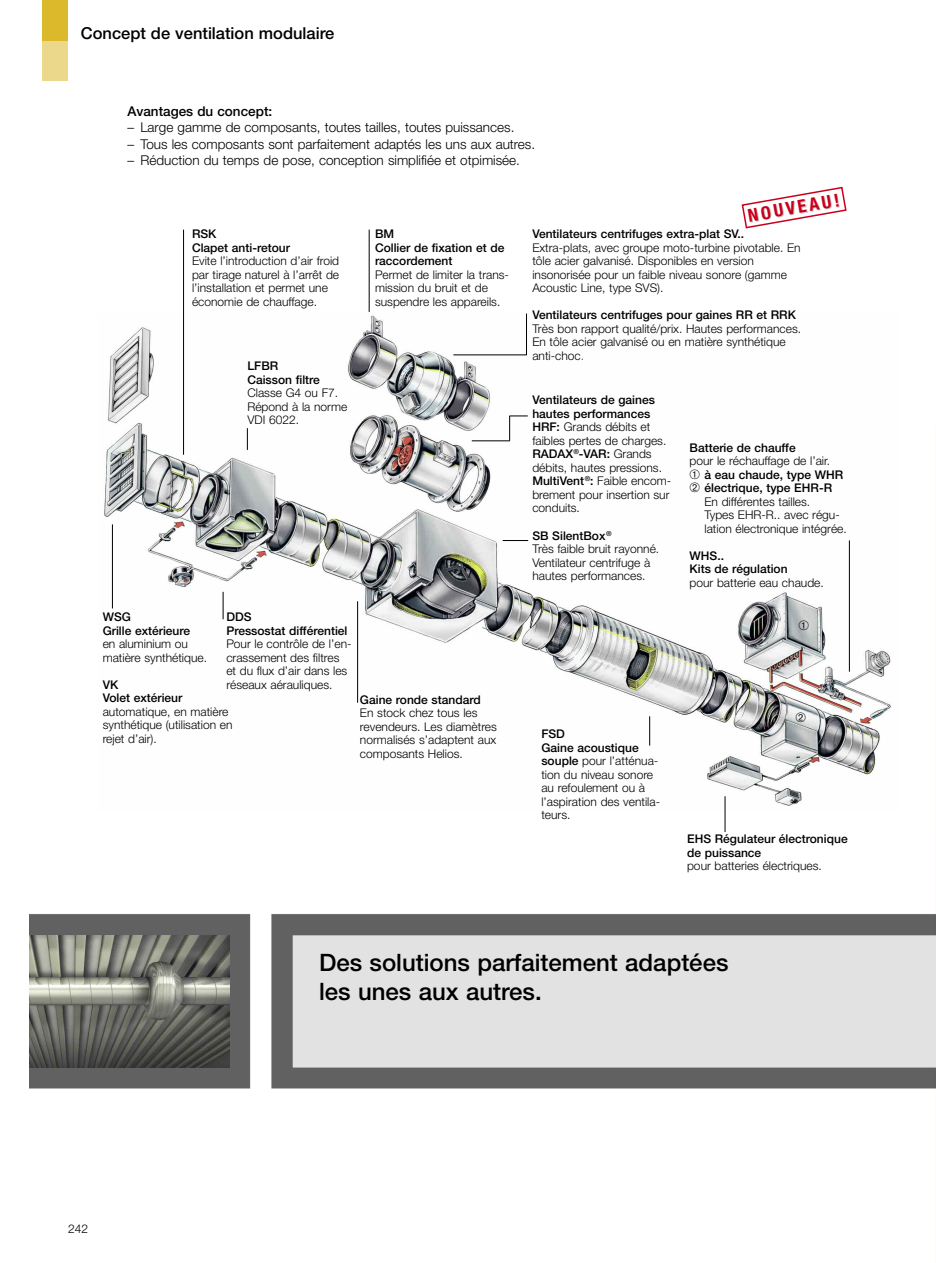
<style>
.page{position:relative;width:936px;height:1263px;background:#fff}
.page>*{position:absolute;margin:0;border:0;box-sizing:border-box;transform-origin:0 0}
.t1{font:500 24px/28.8px "Helvetica Neue";color:#000}
.t2{font:700 condensed 18px "Helvetica Neue";color:#ca001b}
.t3{font:500 16.5px "Helvetica Neue";color:#000}
.t4{font:300 13.5px "Helvetica Neue";color:#000}
.t5{font:500 13.5px "Helvetica Neue";color:#000}
.t6{font:300 12px/13.5px "Helvetica Neue";color:#000}
.t7{font:500 12px/13.5px "Helvetica Neue";color:#000}
.s1{color:#c7008d}
.s2{font-weight:500}
</style>
<div class="page">
<div style="left:43px;top:0;width:25px;height:81px;background:#ebd88a"></div>
<div style="left:43px;top:0;width:25px;height:40px;background:#dbb92a"></div>
<img style="left:30px;top:914px;width:905px;height:175px">
<img style="left:104px;top:313px;width:787px;height:497px">
<hr style="left:112px;top:524px;width:1px;height:84px;background:#000">
<hr style="left:183px;top:230px;width:1px;height:225px;background:#000">
<svg style="left:247px;top:428px;width:1px;height:22px"></svg>
<svg style="left:223px;top:592px;width:1px;height:27px"></svg>
<hr style="left:357px;top:601px;width:1px;height:102px;background:#000">
<hr style="left:649px;top:716px;width:1px;height:30px;background:#000">
<hr style="left:724px;top:796px;width:1px;height:36px;background:#000">
<svg style="left:502px;top:540px;width:26px;height:1px"></svg>
<hr style="left:453px;top:355px;width:73px;height:1px;background:#000">
<hr style="left:526px;top:314px;width:1px;height:41px;background:#000">
<hr style="left:369px;top:230px;width:1px;height:82px;background:#000">
<svg style="left:509px;top:416px;width:18px;height:25px"></svg>
<hr style="left:472px;top:441px;width:38px;height:1px;background:#000">
<hr style="left:849px;top:540px;width:1px;height:132px;background:#000">
<img style="left:30px;top:935px;width:200px;height:132px">
<svg style="left:741px;top:186px;width:106px;height:43px"></svg>
<svg style="left:799px;top:620px;width:9px;height:10px"></svg>
<svg style="left:796px;top:713px;width:9px;height:9px"></svg>
<h3 class="t3" style="left:81px;top:24px;width:255px">Concept de ventilation modulaire</h3>
<p class="t5" style="left:128px;top:103px;width:146px">Avantages du concept:</p>
<p class="t4" style="left:128px;top:120px;width:388px">– Large gamme de composants, toutes tailles, toutes puissances.</p>
<p class="t4" style="left:128px;top:136px;width:409px">– Tous les composants sont parfaitement adaptés les uns aux autres.</p>
<p class="t4" style="left:128px;top:153px;width:394px">– Réduction du temps de pose, conception simplifiée et otpimisée.</p>
<h2 class="t2" style="left:746px;top:205px;width:94px;rotate:-10deg">NOUVEAU!</h2>
<p class="t7" style="left:192px;top:227px;width:99px">RSK<br>Clapet anti-retour</p>
<p class="t6" style="left:192px;top:254px;width:149px">Evite l’introduction d’air froid par tirage naturel à l’arrêt de l’installation et permet une économie de chauffage.</p>
<p class="t7" style="left:247px;top:359px;width:74px">LFBR<br>Caisson filtre</p>
<p class="t6" style="left:247px;top:386px;width:101px">Classe G4 ou F7.<br>Répond à la norme<br>VDI 6022.</p>
<p class="t7" style="left:375px;top:227px;width:131px">BM<br>Collier de fixation et de raccordement</p>
<p class="t6" style="left:375px;top:268px;width:135px">Permet de limiter la trans&shy;mission du bruit et de suspendre les appareils.</p>
<p class="t7" style="left:226px;top:610px;width:123px">DDS<br>Pressostat différentiel</p>
<p class="t6" style="left:226px;top:637px;width:127px">Pour le contrôle de l’en&shy;crassement des filtres et du flux d’air dans les réseaux aérauliques.</p>
<p class="t7" style="left:103px;top:610px;width:89px">WSG<br>Grille extérieure</p>
<p class="t6" style="left:103px;top:637px;width:106px">en aluminium ou matière synthétique.</p>
<p class="t7" style="left:103px;top:678px;width:81px">VK<br>Volet extérieur</p>
<p class="t6" style="left:103px;top:705px;width:131px">automatique, en matière synthétique (utilisation en rejet d’air).</p>
<p class="t7" style="left:360px;top:693px;width:122px">Gaine ronde standard</p>
<p class="t6" style="left:360px;top:706px;width:138px">En stock chez tous les revendeurs. Les diamètres normalisés s’adaptent aux composants Helios.</p>
<p class="t7" style="left:532px;top:227px;width:213px">Ventilateurs centrifuges extra-plat SV..</p>
<p class="t6" style="left:532px;top:241px;width:270px">Extra-plats, avec groupe moto-turbine pivotable. En tôle acier galvanisé. Disponibles en version insonorisée pour un faible niveau sonore (gamme Acoustic Line, type SVS).</p>
<p class="t7" style="left:532px;top:308px;width:265px">Ventilateurs centrifuges pour gaines RR et RRK</p>
<p class="t6" style="left:532px;top:322px;width:270px">Très bon rapport qualité/prix. Hautes performances.<br>En tôle acier galvanisé ou en matière synthétique anti-choc<span class="s1">.</span></p>
<p class="t6" style="left:532px;top:393px;width:140px"><span class="s2">Ventilateurs de gaines hautes performances<br>HRF:</span> Grands débits et faibles pertes de charges.<br><span class="s2">RADAX</span><sup>®</sup><span class="s2">-VAR:</span> Grands débits, hautes pressions.<br><span class="s2">MultiVent</span><sup>®</sup><span class="s2">:</span> Faible encom&shy;brement pour insertion sur conduits.</p>
<p class="t7" style="left:689px;top:441px;width:108px">Batterie de chauffe</p>
<p class="t6" style="left:689px;top:454px;width:142px">pour le réchauffage de l’air.</p>
<p class="t7" style="left:689px;top:468px;width:155px">➀ à eau chaude, type WHR</p>
<p class="t7" style="left:689px;top:481px;width:144px">➁ électrique, type EHR-R</p>
<p class="t6" style="left:704px;top:495px;width:107px">En différentes tailles.</p>
<p class="t6" style="left:704px;top:508px;width:137px">Types EHR-R.. avec régu-</p>
<p class="t6" style="left:704px;top:522px;width:144px">lation électronique intégrée.</p>
<p class="t7" style="left:689px;top:549px;width:100px">WHS..<br>Kits de régulation</p>
<p class="t6" style="left:689px;top:576px;width:136px">pour batterie eau chaude.</p>
<p class="t6" style="left:532px;top:529px;width:128px"><span class="s2">SB SilentBox</span><sup>®<br></sup>Très faible bruit rayonné.<br>Ventilateur centrifuge à hautes performances.</p>
<p class="t6" style="left:541px;top:727px;width:120px"><span class="s2">FSD<br>Gaine acoustique souple</span> pour l’atténua&shy;tion du niveau sonore au refoulement ou à l’aspiration des ventila&shy;teurs.</p>
<p class="t7" style="left:687px;top:832px;width:162px">EHS Régulateur électronique de puissance</p>
<p class="t6" style="left:687px;top:859px;width:136px">pour batteries électriques.</p>
<p class="t6" style="left:68px;top:1222px;width:22px">242</p>
<h1 class="t1" style="left:319px;top:949px;width:411px">Des solutions parfaitement adaptées les unes aux autres.</h1>
</div>
